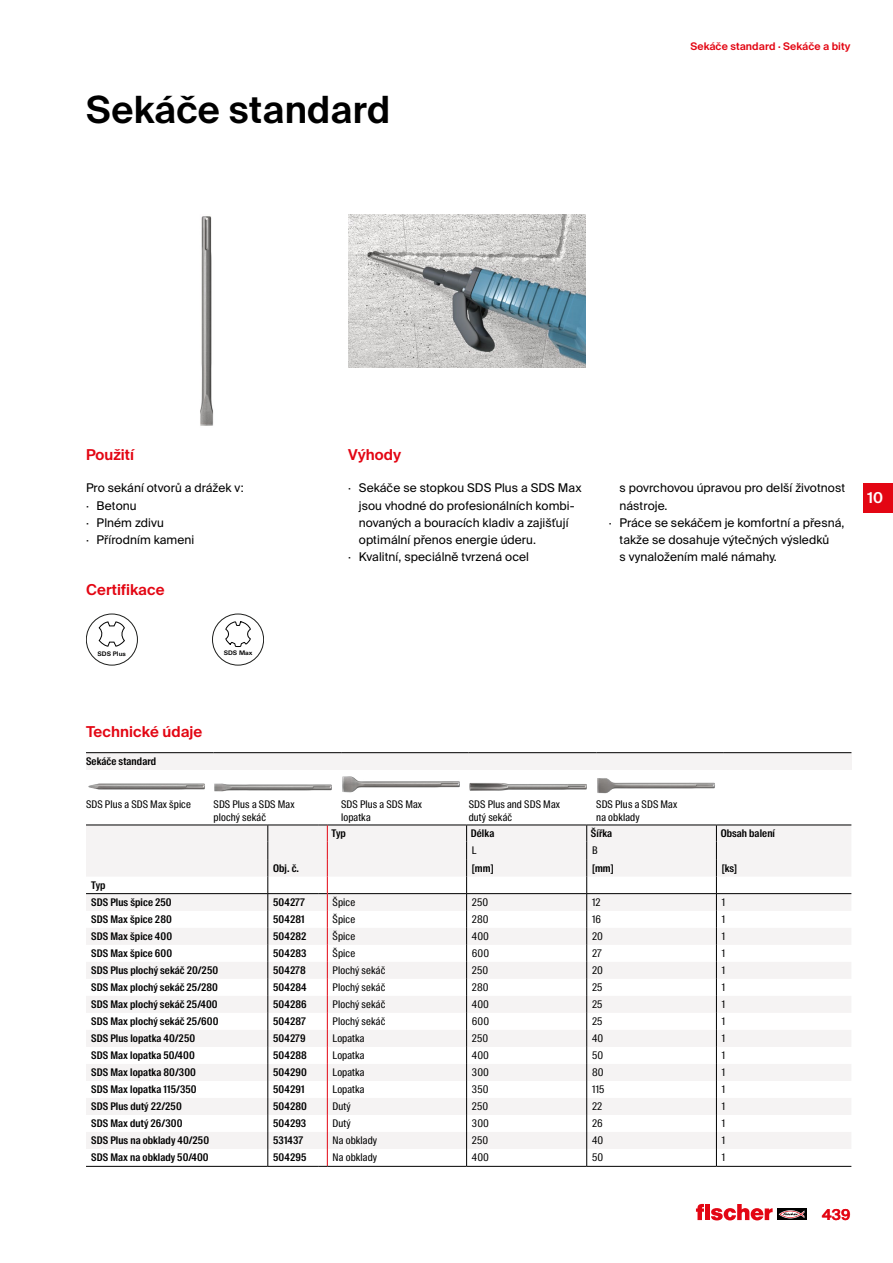
<style>
.page{position:relative;width:893px;height:1263px;background:#fff}
.page>*{position:absolute;margin:0;border:0;box-sizing:border-box;transform-origin:0 0}
.t1{font:600 37.5px "fischerstrong";letter-spacing:.005em;color:#000}
.t2{font:600 15px "fischerstrong";letter-spacing:.005em;color:#e30613}
.t3{font:600 15px "fischerstrong";color:#fff}
.t4{font:12px/17.2px "fischerstrong";letter-spacing:.005em;color:#000}
.t5{font:600 10.5px/16.8px "fischerstrong Cond";letter-spacing:.01em;color:#000}
.t6{font:10.5px/12.6px "fischerstrong Cond";letter-spacing:.01em;color:#000}
.t7{font:600 10.5px "fischerstrong";letter-spacing:.005em;color:#e30613}
.t8{font:700 6.75px "Fi We";color:#000}
</style>
<div class="page">
<svg style="left:777px;top:1208px;width:29px;height:12px"></svg>
<svg style="left:779px;top:1210px;width:25px;height:8px"></svg>
<svg style="left:696px;top:1204px;width:77px;height:16px"></svg>
<div style="left:863px;top:483px;width:30px;height:29px;background:#e30613"></div>
<img style="left:348px;top:215px;width:238px;height:153px">
<img style="left:200px;top:216px;width:14px;height:210px">
<div style="left:86px;top:614px;width:52px;height:51px;background:#fff;border:1px solid #1d1e1c;border-radius:50%"></div>
<svg style="left:98px;top:621px;width:27px;height:26px"></svg>
<div style="left:212px;top:614px;width:52px;height:51px;background:#fff;border:1px solid #1d1e1c;border-radius:50%"></div>
<svg style="left:221px;top:621px;width:30px;height:26px"></svg>
<svg style="left:86px;top:824px;width:765px;height:343px"></svg>
<hr style="left:327px;top:1166px;width:140px;height:1px;background:#000">
<hr style="left:467px;top:1166px;width:120px;height:1px;background:#000">
<hr style="left:587px;top:1166px;width:129px;height:1px;background:#000">
<hr style="left:716px;top:1166px;width:135px;height:1px;background:#000">
<div style="left:86px;top:753px;width:765px;height:17px;background:#f5f3f3"></div>
<hr style="left:86px;top:752px;width:128px;height:1px;background:#000">
<hr style="left:214px;top:752px;width:127px;height:1px;background:#000">
<hr style="left:341px;top:752px;width:128px;height:1px;background:#000">
<hr style="left:469px;top:752px;width:127px;height:1px;background:#000">
<hr style="left:596px;top:752px;width:128px;height:1px;background:#000">
<hr style="left:724px;top:752px;width:127px;height:1px;background:#000">
<img style="left:88px;top:783px;width:117px;height:7px">
<img style="left:214px;top:783px;width:118px;height:9px">
<img style="left:342px;top:776px;width:118px;height:17px">
<img style="left:469px;top:783px;width:118px;height:8px">
<img style="left:597px;top:778px;width:118px;height:16px">
<h1 class="t1" style="left:86px;top:88px;width:306px">Sekáče standard</h1>
<p class="t7" style="left:690px;top:41px;width:162px">Sekáče standard · Sekáče a bity</p>
<h2 class="t2" style="left:86px;top:446px;width:50px">Použití</h2>
<p class="t4" style="left:86px;top:479px;width:159px">Pro sekání otvorů a drážek v: · Betonu<br>· Plném zdivu<br>· Přírodním kameni</p>
<h2 class="t2" style="left:86px;top:581px;width:80px">Certifikace</h2>
<p class="t8" style="left:98px;top:650px;width:30px">SDS Plus</p>
<p class="t8" style="left:224px;top:649px;width:30px">SDS Max</p>
<h2 class="t2" style="left:348px;top:446px;width:55px">Výhody</h2>
<p class="t4" style="left:348px;top:479px;width:235px">· Sekáče se stopkou SDS Plus a SDS Max</p>
<p class="t4" style="left:359px;top:497px;width:217px">jsou vhodné do profesionálních kombi-</p>
<p class="t4" style="left:359px;top:514px;width:211px">novaných a bouracích kladiv a zajišťují</p>
<p class="t4" style="left:359px;top:531px;width:179px">optimální přenos energie úderu.</p>
<p class="t4" style="left:348px;top:548px;width:182px">· Kvalitní, speciálně tvrzená ocel</p>
<p class="t4" style="left:619px;top:479px;width:227px">s povrchovou úpravou pro delší životnost</p>
<p class="t4" style="left:619px;top:497px;width:50px">nástroje.</p>
<p class="t4" style="left:609px;top:514px;width:237px">· Práce se sekáčem je komfortní a přesná,</p>
<p class="t4" style="left:619px;top:531px;width:211px">takže se dosahuje výtečných výsledků</p>
<p class="t4" style="left:619px;top:548px;width:159px">s vynaložením malé námahy.</p>
<h2 class="t3" style="left:867px;top:489px;width:17px">10</h2>
<h2 class="t2" style="left:86px;top:723px;width:118px">Technické údaje</h2>
<p class="t5" style="left:86px;top:753px;width:72px">Sekáče standard</p>
<p class="t6" style="left:86px;top:798px;width:106px">SDS Plus a SDS Max špice</p>
<p class="t6" style="left:214px;top:798px;width:82px">SDS Plus a SDS Max plochý sekáč</p>
<p class="t6" style="left:341px;top:798px;width:82px">SDS Plus a SDS Max lopatka</p>
<p class="t6" style="left:469px;top:798px;width:93px">SDS Plus and SDS Max dutý sekáč</p>
<p class="t6" style="left:596px;top:798px;width:82px">SDS Plus a SDS Max na obklady</p>
<p class="t5" style="left:332px;top:825px;width:16px">Typ</p>
<p class="t5" style="left:471px;top:825px;width:25px">Délka</p>
<p class="t5" style="left:591px;top:825px;width:23px">Šířka</p>
<p class="t5" style="left:721px;top:825px;width:56px">Obsah balení</p>
<p class="t6" style="left:472px;top:845px;width:6px">L</p>
<p class="t6" style="left:592px;top:845px;width:7px">B</p>
<p class="t5" style="left:273px;top:861px;width:27px">Obj. č.</p>
<p class="t5" style="left:472px;top:861px;width:23px">[mm]</p>
<p class="t5" style="left:592px;top:861px;width:23px">[mm]</p>
<p class="t5" style="left:722px;top:861px;width:17px">[ks]</p>
<p class="t5" style="left:91px;top:878px;width:82px">Typ<br>SDS Plus špice 250</p>
<p class="t5" style="left:273px;top:894px;width:33px">504277</p>
<p class="t6" style="left:333px;top:896px;width:24px">Špice</p>
<p class="t6" style="left:472px;top:896px;width:18px">250</p>
<p class="t6" style="left:592px;top:896px;width:10px">12</p>
<p class="t6" style="left:722px;top:896px;width:5px">1</p>
<p class="t5" style="left:91px;top:911px;width:82px">SDS Max špice 280</p>
<p class="t5" style="left:273px;top:911px;width:33px">504281</p>
<p class="t6" style="left:333px;top:913px;width:24px">Špice</p>
<p class="t6" style="left:472px;top:913px;width:18px">280</p>
<p class="t6" style="left:592px;top:913px;width:11px">16</p>
<p class="t6" style="left:722px;top:913px;width:5px">1</p>
<p class="t5" style="left:91px;top:928px;width:82px">SDS Max špice 400</p>
<p class="t5" style="left:273px;top:928px;width:35px">504282</p>
<p class="t6" style="left:333px;top:930px;width:24px">Špice</p>
<p class="t6" style="left:472px;top:930px;width:19px">400</p>
<p class="t6" style="left:592px;top:930px;width:12px">20</p>
<p class="t6" style="left:722px;top:930px;width:5px">1</p>
<p class="t5" style="left:91px;top:945px;width:82px">SDS Max špice 600</p>
<p class="t5" style="left:273px;top:945px;width:35px">504283</p>
<p class="t6" style="left:333px;top:947px;width:24px">Špice</p>
<p class="t6" style="left:472px;top:947px;width:19px">600</p>
<p class="t6" style="left:592px;top:947px;width:11px">27</p>
<p class="t6" style="left:722px;top:947px;width:5px">1</p>
<p class="t5" style="left:91px;top:962px;width:128px">SDS Plus plochý sekáč 20/250</p>
<p class="t5" style="left:273px;top:962px;width:34px">504278</p>
<p class="t6" style="left:333px;top:964px;width:54px">Plochý sekáč</p>
<p class="t6" style="left:472px;top:964px;width:18px">250</p>
<p class="t6" style="left:592px;top:964px;width:12px">20</p>
<p class="t6" style="left:722px;top:964px;width:5px">1</p>
<p class="t5" style="left:91px;top:979px;width:128px">SDS Max plochý sekáč 25/280</p>
<p class="t5" style="left:273px;top:979px;width:35px">504284</p>
<p class="t6" style="left:333px;top:981px;width:54px">Plochý sekáč</p>
<p class="t6" style="left:472px;top:981px;width:18px">280</p>
<p class="t6" style="left:592px;top:981px;width:12px">25</p>
<p class="t6" style="left:722px;top:981px;width:5px">1</p>
<p class="t5" style="left:91px;top:996px;width:128px">SDS Max plochý sekáč 25/400</p>
<p class="t5" style="left:273px;top:996px;width:35px">504286</p>
<p class="t6" style="left:333px;top:998px;width:54px">Plochý sekáč</p>
<p class="t6" style="left:472px;top:998px;width:19px">400</p>
<p class="t6" style="left:592px;top:998px;width:12px">25</p>
<p class="t6" style="left:722px;top:998px;width:5px">1</p>
<p class="t5" style="left:91px;top:1013px;width:129px">SDS Max plochý sekáč 25/600</p>
<p class="t5" style="left:273px;top:1013px;width:34px">504287</p>
<p class="t6" style="left:333px;top:1015px;width:54px">Plochý sekáč</p>
<p class="t6" style="left:472px;top:1015px;width:19px">600</p>
<p class="t6" style="left:592px;top:1015px;width:12px">25</p>
<p class="t6" style="left:722px;top:1015px;width:5px">1</p>
<p class="t5" style="left:91px;top:1030px;width:105px">SDS Plus lopatka 40/250</p>
<p class="t5" style="left:273px;top:1030px;width:34px">504279</p>
<p class="t6" style="left:333px;top:1032px;width:33px">Lopatka</p>
<p class="t6" style="left:472px;top:1032px;width:18px">250</p>
<p class="t6" style="left:592px;top:1032px;width:13px">40</p>
<p class="t6" style="left:722px;top:1032px;width:5px">1</p>
<p class="t5" style="left:91px;top:1047px;width:105px">SDS Max lopatka 50/400</p>
<p class="t5" style="left:273px;top:1047px;width:35px">504288</p>
<p class="t6" style="left:333px;top:1049px;width:33px">Lopatka</p>
<p class="t6" style="left:472px;top:1049px;width:19px">400</p>
<p class="t6" style="left:592px;top:1049px;width:13px">50</p>
<p class="t6" style="left:722px;top:1049px;width:5px">1</p>
<p class="t5" style="left:91px;top:1064px;width:106px">SDS Max lopatka 80/300</p>
<p class="t5" style="left:273px;top:1064px;width:35px">504290</p>
<p class="t6" style="left:333px;top:1066px;width:33px">Lopatka</p>
<p class="t6" style="left:472px;top:1066px;width:19px">300</p>
<p class="t6" style="left:592px;top:1066px;width:13px">80</p>
<p class="t6" style="left:722px;top:1066px;width:5px">1</p>
<p class="t5" style="left:91px;top:1081px;width:107px">SDS Max lopatka 115/350</p>
<p class="t5" style="left:273px;top:1081px;width:33px">504291</p>
<p class="t6" style="left:333px;top:1083px;width:33px">Lopatka</p>
<p class="t6" style="left:472px;top:1083px;width:18px">350</p>
<p class="t6" style="left:592px;top:1083px;width:14px">115</p>
<p class="t6" style="left:722px;top:1083px;width:5px">1</p>
<p class="t5" style="left:91px;top:1098px;width:92px">SDS Plus dutý 22/250</p>
<p class="t5" style="left:273px;top:1098px;width:35px">504280</p>
<p class="t6" style="left:333px;top:1100px;width:20px">Dutý</p>
<p class="t6" style="left:472px;top:1100px;width:18px">250</p>
<p class="t6" style="left:592px;top:1100px;width:12px">22</p>
<p class="t6" style="left:722px;top:1100px;width:5px">1</p>
<p class="t5" style="left:91px;top:1115px;width:93px">SDS Max dutý 26/300</p>
<p class="t5" style="left:273px;top:1115px;width:35px">504293</p>
<p class="t6" style="left:333px;top:1118px;width:20px">Dutý</p>
<p class="t6" style="left:472px;top:1118px;width:19px">300</p>
<p class="t6" style="left:592px;top:1118px;width:12px">26</p>
<p class="t6" style="left:722px;top:1118px;width:5px">1</p>
<p class="t5" style="left:91px;top:1132px;width:119px">SDS Plus na obklady 40/250</p>
<p class="t5" style="left:273px;top:1132px;width:32px">531437</p>
<p class="t6" style="left:333px;top:1135px;width:46px">Na obklady</p>
<p class="t6" style="left:472px;top:1135px;width:18px">250</p>
<p class="t6" style="left:592px;top:1135px;width:13px">40</p>
<p class="t6" style="left:722px;top:1135px;width:5px">1</p>
<p class="t5" style="left:91px;top:1149px;width:119px">SDS Max na obklady 50/400</p>
<p class="t5" style="left:273px;top:1149px;width:35px">504295</p>
<p class="t6" style="left:333px;top:1152px;width:46px">Na obklady</p>
<p class="t6" style="left:472px;top:1152px;width:19px">400</p>
<p class="t6" style="left:592px;top:1152px;width:13px">50</p>
<p class="t6" style="left:722px;top:1152px;width:5px">1</p>
<h2 class="t2" style="left:822px;top:1206px;width:30px">439</h2>
</div>
